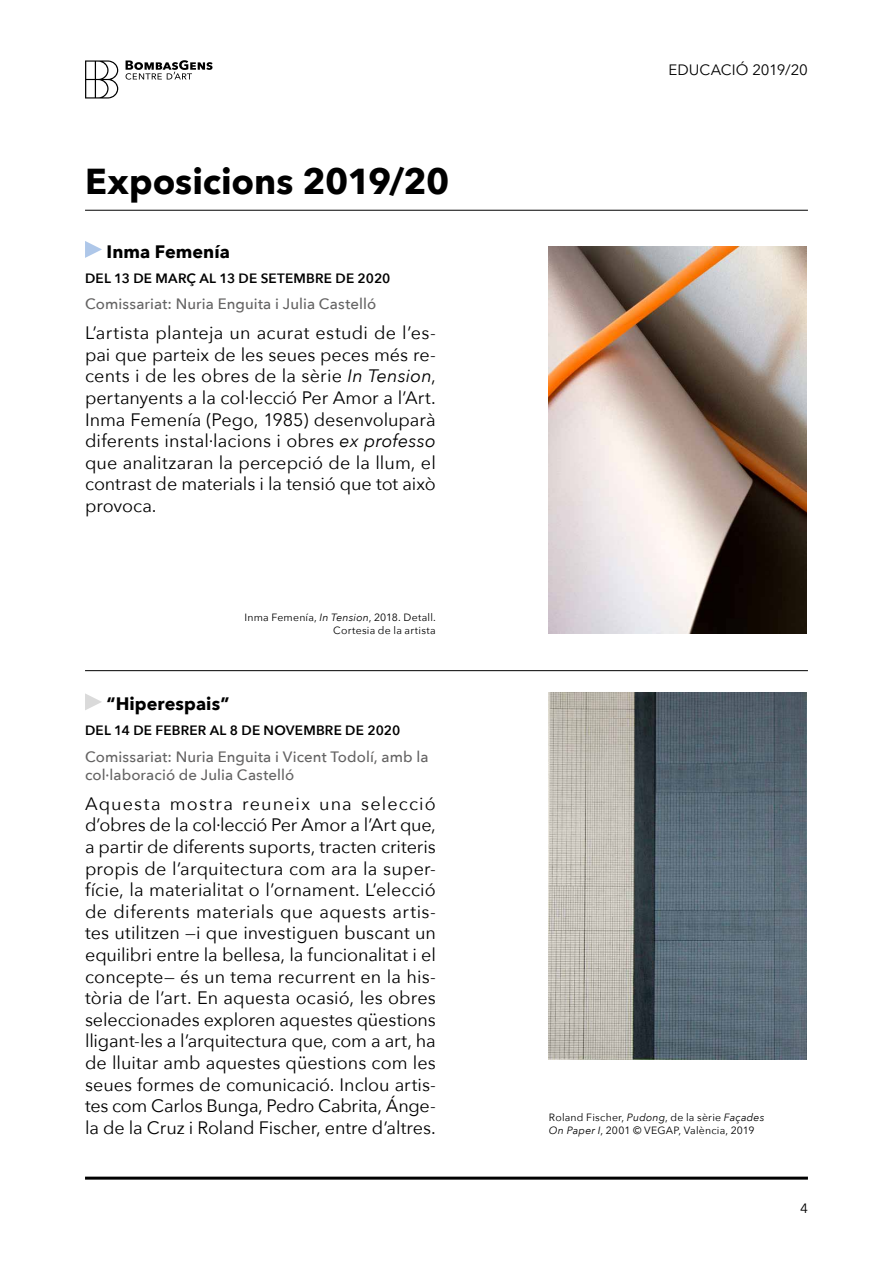
<style>
.page{position:relative;width:893px;height:1263px;background:#fff}
.page>*{position:absolute;margin:0;border:0;box-sizing:border-box;transform-origin:0 0}
.t1{font:700 36px "Avenir Next";letter-spacing:-.005em;color:#000}
.t2{font:18px/21.6px "Avenir Next";letter-spacing:-.005em;color:#000;text-align:justify}
.t3{font:700 18px "Avenir Next";color:#000}
.t4{font:500 15px/18px "Avenir Next";letter-spacing:.005em;color:#646363}
.t5{font:15px "Avenir Next";color:#000}
.t6{font:600 13.5px "Avenir Next";letter-spacing:.015em;color:#000}
.t7{font:13.5px "Avenir Next";color:#000}
.t8{font:10.5px/12.6px "Avenir Next";letter-spacing:.02em;color:#000}
.s1{font-style:italic}
</style>
<div class="page">
<svg style="left:126px;top:60px;width:87px;height:20px"></svg>
<svg style="left:85px;top:60px;width:33px;height:39px"></svg>
<hr style="left:85px;top:1176px;width:723px;height:3px;background:#000">
<hr style="left:85px;top:210px;width:723px;height:1px;background:#000">
<hr style="left:85px;top:670px;width:723px;height:1px;background:#000">
<svg style="left:85px;top:693px;width:17px;height:17px"></svg>
<img style="left:549px;top:692px;width:258px;height:367px">
<svg style="left:85px;top:241px;width:17px;height:17px"></svg>
<img style="left:549px;top:247px;width:258px;height:387px">
<h1 class="t1" style="left:85px;top:151px;width:366px">Exposicions 2019/20</h1>
<p class="t3" style="left:107px;top:236px;width:125px">Inma Femenía</p>
<p class="t6" style="left:85px;top:266px;width:307px">DEL 13 DE MARÇ AL 13 DE SETEMBRE DE 2020</p>
<p class="t4" style="left:85px;top:294px;width:293px">Comissariat: Nuria Enguita i Julia Castelló</p>
<p class="t2" style="left:85px;top:321px;width:352px">L’artista planteja un acurat estudi de l’es&shy;pai que parteix de les seues peces més re&shy;cents i de les obres de la sèrie <span class="s1">In Tension</span>, pertanyents a la col·lecció Per Amor a l’Art.<br>Inma Femenía (Pego, 1985) desenvoluparà diferents instal·lacions i obres <span class="s1">ex professo </span>que analitzaran la percepció de la llum, el contrast de materials i la tensió que tot això provoca.</p>
<p class="t8" style="left:244px;top:611px;width:193px;text-align:right">Inma Femenía, <span class="s1">In Tension</span>, 2018. Detall.<br>Cortesia de la artista</p>
<p class="t3" style="left:107px;top:688px;width:124px">“Hiperespais”</p>
<p class="t6" style="left:85px;top:719px;width:317px">DEL 14 DE FEBRER AL 8 DE NOVEMBRE DE 2020</p>
<p class="t4" style="left:85px;top:747px;width:345px">Comissariat: Nuria Enguita i Vicent Todolí, amb la col·laboració de Julia Castelló</p>
<p class="t2" style="left:85px;top:792px;width:352px">Aquesta mostra reuneix una selecció d’obres de la col·lecció Per Amor a l’Art que, a partir de diferents suports, tracten criteris propis de l’arquitectura com ara la super&shy;fície, la materialitat o l’ornament. L’elecció de diferents materials que aquests artis&shy;tes utilitzen —i que investiguen buscant un equilibri entre la bellesa, la funcionalitat i el concepte— és un tema recurrent en la his&shy;tòria de l’art. En aquesta ocasió, les obres seleccionades exploren aquestes qüestions lligant-les a l’arquitectura que, com a art, ha de lluitar amb aquestes qüestions com les seues formes de comunicació. Inclou artis&shy;tes com Carlos Bunga, Pedro Cabrita, Ánge&shy;la de la Cruz i Roland Fischer, entre d’altres.</p>
<p class="t5" style="left:668px;top:57px;width:141px">EDUCACIÓ 2019/20</p>
<p class="t8" style="left:549px;top:1111px;width:217px">Roland Fischer, <span class="s1">Pudong</span>, de la sèrie <span class="s1">Façades<br>On Paper I</span>, 2001 © VEGAP, València, 2019</p>
<p class="t7" style="left:800px;top:1197px;width:9px">4</p>
</div>
